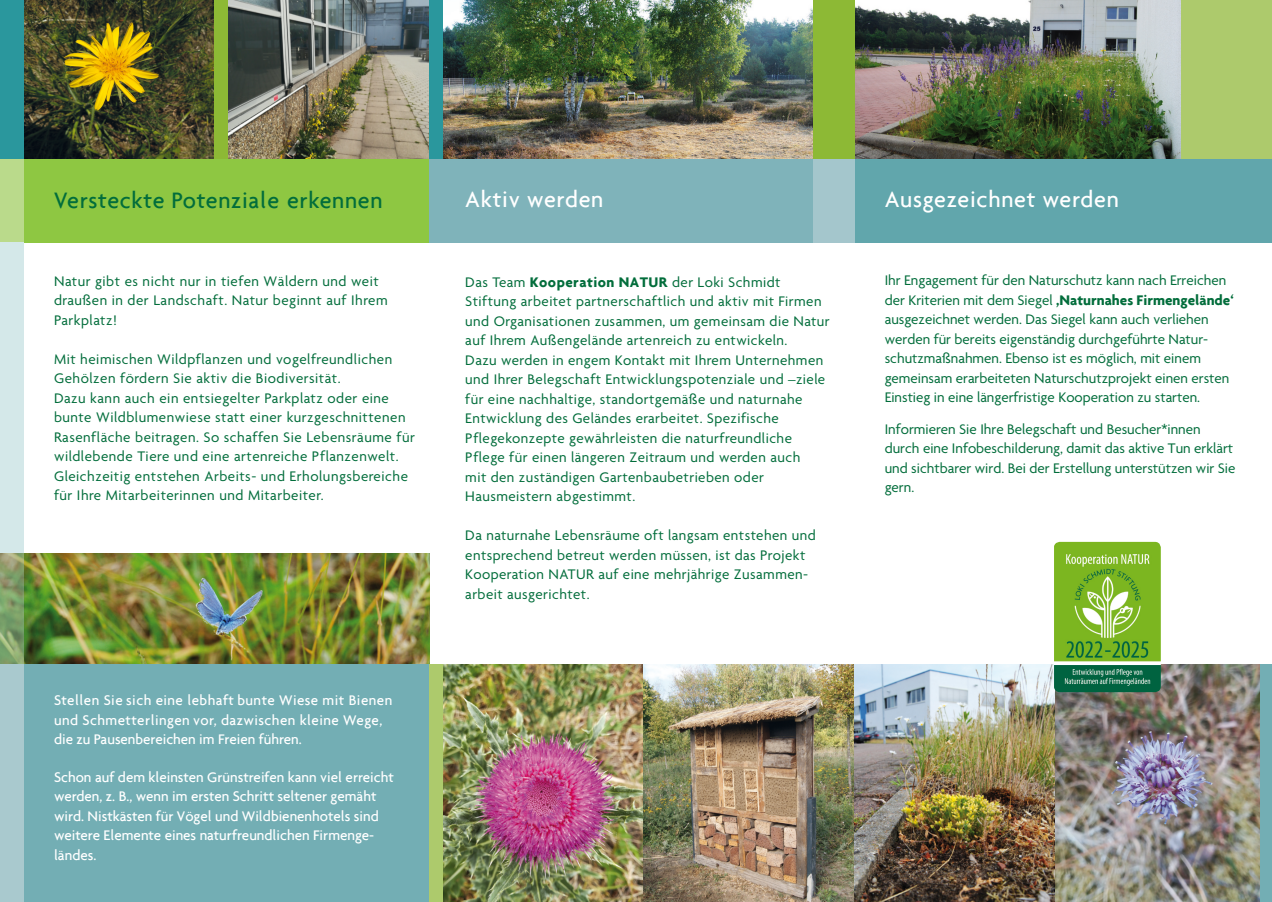
<style>
.page{position:relative;width:1272px;height:902px;background:#fff}
.page>*{position:absolute;margin:0;border:0;box-sizing:border-box;transform-origin:0 0}
.t1{font:500 24px "Agenda";letter-spacing:.03em;color:#fff}
.t2{font:500 24px "Agenda";letter-spacing:.03em;color:#026d3b}
.t3{font:15px/19.5px "Agenda";letter-spacing:.03em;color:#026d3b}
.t4{font:15px/19.5px "Agenda";color:#026d3b}
.t5{font:500 15px/19.5px "Agenda";color:#fff}
.t6{font:500 15px/19.5px "Agenda";letter-spacing:.03em;color:#fff}
.s1{font-weight:700}
</style>
<div class="page">
<img style="left:443px;top:664px;width:816px;height:237px">
<img style="left:0;top:553px;width:429px;height:111px">
<img style="left:23px;top:0;width:191px;height:159px">
<div style="left:23px;top:664px;width:406px;height:237px;background:#73aeb4"></div>
<div style="left:0;top:159px;width:429px;height:83px;background:#8ec742"></div>
<div style="left:429px;top:159px;width:426px;height:83px;background:#7fb3ba"></div>
<div style="left:855px;top:159px;width:416px;height:83px;background:#61a6ac"></div>
<img style="left:443px;top:0;width:370px;height:159px">
<img style="left:227px;top:0;width:202px;height:159px">
<img style="left:855px;top:0;width:326px;height:159px">
<div style="left:0;top:0;width:23px;height:159px;background:#2a979d"></div>
<div style="left:0;top:159px;width:23px;height:83px;background:#bada8b"></div>
<div style="left:0;top:242px;width:23px;height:311px;background:#d4e8e9"></div>
<div style="left:0;top:664px;width:23px;height:237px;background:#a9c9ce"></div>
<div style="left:1181px;top:0;width:90px;height:159px;background:#adca6c"></div>
<div style="left:214px;top:0;width:13px;height:159px;background:#8db935"></div>
<div style="left:429px;top:0;width:14px;height:159px;background:#2a979d"></div>
<div style="left:429px;top:664px;width:14px;height:237px;background:#adca6c"></div>
<div style="left:1259px;top:664px;width:12px;height:237px;background:#73aeb4"></div>
<div style="left:813px;top:0;width:42px;height:159px;background:#8db935"></div>
<div style="left:813px;top:159px;width:42px;height:83px;background:#a4c6cc"></div>
<img style="left:1054px;top:542px;width:106px;height:150px">
<h1 class="t2" style="left:54px;top:190px;width:330px">Versteckte Potenziale erkennen</h1>
<p class="t3" style="left:54px;top:272px;width:335px">Natur gibt es nicht nur in tiefen Wäldern und weit draußen in der Landschaft. Natur beginnt auf Ihrem<br>Parkplatz!</p>
<p class="t3" style="left:54px;top:350px;width:362px">Mit heimischen Wildpflanzen und vogelfreundlichen Gehölzen fördern Sie aktiv die Biodiversität.<br>Dazu kann auch ein entsiegelter Parkplatz oder eine bunte Wildblumenwiese statt einer kurzgeschnittenen Rasenfläche beitragen. So schaffen Sie Lebensräume für wildlebende Tiere und eine artenreiche Pflanzenwelt.<br>Gleichzeitig entstehen Arbeits- und Erholungsbereiche für Ihre Mitarbeiterinnen und Mitarbeiter.</p>
<p class="t6" style="left:54px;top:691px;width:340px">Stellen Sie sich eine lebhaft bunte Wiese mit Bienen und Schmetterlingen vor, dazwischen kleine Wege, die zu Pausenbereichen im Freien führen.</p>
<p class="t5" style="left:54px;top:768px;width:341px">Schon auf dem kleinsten Grünstreifen kann viel erreicht werden, z. B., wenn im ersten Schritt seltener gemäht wird. Nistkästen für Vögel und Wildbienenhotels sind weitere Elemente eines naturfreundlichen Firmenge&shy;ländes.</p>
<h1 class="t1" style="left:465px;top:190px;width:139px">Aktiv werden</h1>
<p class="t3" style="left:465px;top:273px;width:366px">Das Team <span class="s1">Kooperation NATUR</span> der Loki Schmidt Stiftung arbeitet partnerschaftlich und aktiv mit Firmen und Organisationen zusammen, um gemeinsam die Natur auf Ihrem Außengelände artenreich zu entwickeln.<br>Dazu werden in engem Kontakt mit Ihrem Unternehmen und Ihrer Belegschaft Entwicklungspotenziale und –ziele für eine nachhaltige, standortgemäße und naturnahe Entwicklung des Geländes erarbeitet. Spezifische Pflegekonzepte gewährleisten die naturfreundliche Pflege für einen längeren Zeitraum und werden auch<br>mit den zuständigen Gartenbaubetrieben oder Hausmeistern abgestimmt.</p>
<p class="t3" style="left:465px;top:527px;width:352px">Da naturnahe Lebensräume oft langsam entstehen und entsprechend betreut werden müssen, ist das Projekt Kooperation NATUR auf eine mehrjährige Zusammen&shy;arbeit ausgerichtet.</p>
<h1 class="t1" style="left:884px;top:190px;width:235px">Ausgezeichnet werden</h1>
<p class="t4" style="left:884px;top:272px;width:350px">Ihr Engagement für den Naturschutz kann nach Erreichen der Kriterien mit dem Siegel <span class="s1">‚Naturnahes Firmengelände‘ </span>ausgezeichnet werden. Das Siegel kann auch verliehen werden für bereits eigenständig durchgeführte Natur&shy;schutzmaßnahmen. Ebenso ist es möglich, mit einem gemeinsam erarbeiteten Naturschutzprojekt einen ersten Einstieg in eine längerfristige Kooperation zu starten.</p>
<p class="t4" style="left:884px;top:420px;width:352px">Informieren Sie Ihre Belegschaft und Besucher*innen durch eine Infobeschilderung, damit das aktive Tun erklärt und sichtbarer wird. Bei der Erstellung unterstützen wir Sie gern.</p>
</div>
